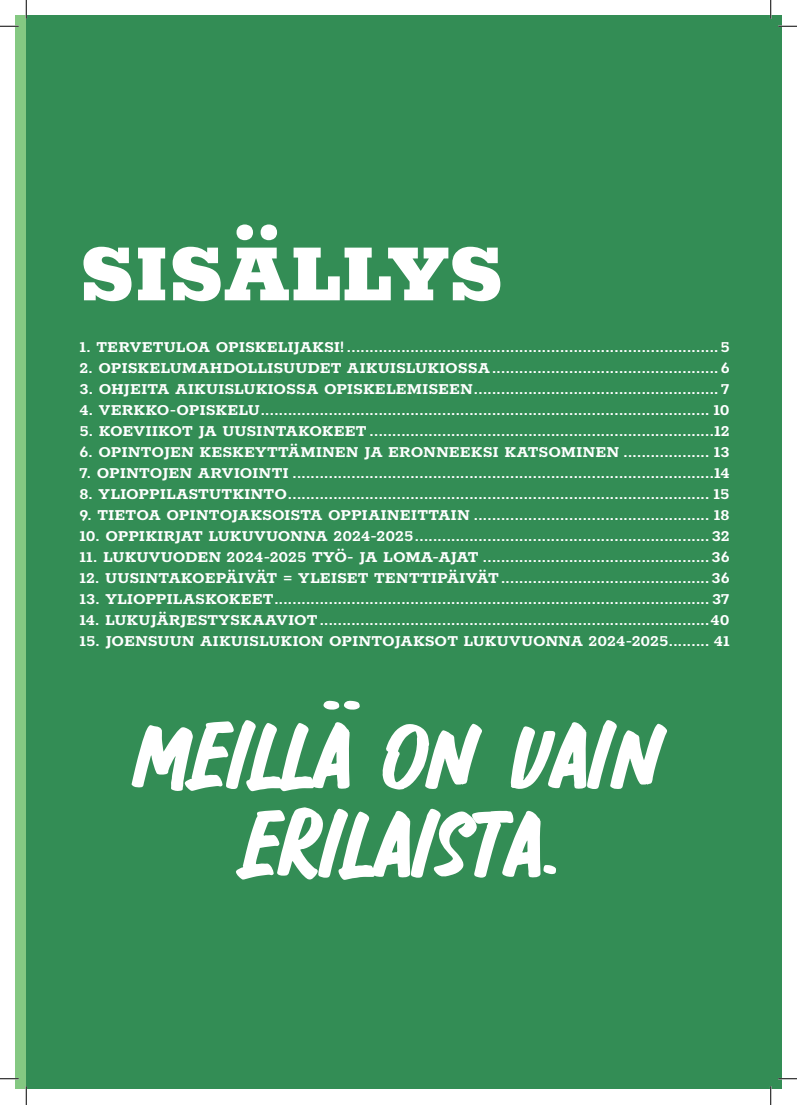
<style>
.page{position:relative;width:797px;height:1105px;background:#fff}
.page>*{position:absolute;margin:0;border:0;box-sizing:border-box;transform-origin:0 0}
.t1{font:96.75px/88.6px "Redhipo";letter-spacing:-.025em;color:#fff;text-align:center}
.t2{font:900 90.38px "Rokkitt";letter-spacing:-.02em;color:#fff}
.t3{font:700 17.5px "Rokkitt";color:#fff}
</style>
<div class="page">
<div style="left:16px;top:16px;width:22px;height:1073px;background:#84c882"></div>
<div style="left:26px;top:16px;width:755px;height:1073px;background:#338d55"></div>
<svg style="left:0;top:25px;width:19px;height:2px"></svg>
<svg style="left:778px;top:25px;width:19px;height:2px"></svg>
<svg style="left:0;top:1078px;width:19px;height:1px"></svg>
<svg style="left:778px;top:1078px;width:19px;height:1px"></svg>
<svg style="left:25px;top:0;width:2px;height:19px"></svg>
<svg style="left:25px;top:1086px;width:2px;height:19px"></svg>
<svg style="left:770px;top:0;width:1px;height:19px"></svg>
<svg style="left:770px;top:1086px;width:1px;height:19px"></svg>
<h2 class="t2" style="left:79px;top:200px;width:426px">SISÄLLYS</h2>
<p class="t3" style="left:79px;top:334px;width:651px">1. TERVETULOA OPISKELIJAKSI! ..................................................................................5</p>
<p class="t3" style="left:79px;top:355px;width:652px">2. OPISKELUMAHDOLLISUUDET AIKUISLUKIOSSA..................................................6</p>
<p class="t3" style="left:79px;top:376px;width:652px">3. OHJEITA AIKUISLUKIOSSA OPISKELEMISEEN...................................................... 7</p>
<p class="t3" style="left:79px;top:397px;width:651px">4. VERKKO-OPISKELU................................................................................................... 10</p>
<p class="t3" style="left:79px;top:418px;width:652px">5. KOEVIIKOT JA UUSINTAKOKEET ............................................................................12</p>
<p class="t3" style="left:79px;top:439px;width:652px">6. OPINTOJEN KESKEYTTÄMINEN JA ERONNEEKSI KATSOMINEN ................... 13</p>
<p class="t3" style="left:79px;top:460px;width:652px">7. OPINTOJEN ARVIOINTI .............................................................................................14</p>
<p class="t3" style="left:79px;top:481px;width:652px">8. YLIOPPILASTUTKINTO............................................................................................. 15</p>
<p class="t3" style="left:79px;top:502px;width:652px">9. TIETOA OPINTOJAKSOISTA OPPIAINEITTAIN .................................................... 18</p>
<p class="t3" style="left:79px;top:523px;width:652px">10. OPPIKIRJAT LUKUVUONNA 2024-2025.................................................................32</p>
<p class="t3" style="left:79px;top:544px;width:652px">11. LUKUVUODEN 2024-2025 TYÖ- JA LOMA-AJAT ..................................................36</p>
<p class="t3" style="left:79px;top:565px;width:652px">12. UUSINTAKOEPÄIVÄT = YLEISET TENTTIPÄIVÄT..............................................36</p>
<p class="t3" style="left:79px;top:586px;width:651px">13. YLIOPPILASKOKEET................................................................................................ 37</p>
<p class="t3" style="left:79px;top:607px;width:651px">14. LUKUJÄRJESTYSKAAVIOT......................................................................................40</p>
<p class="t3" style="left:79px;top:628px;width:652px">15. JOENSUUN AIKUISLUKION OPINTOJAKSOT LUKUVUONNA 2024-2025......... 41</p>
<h1 class="t1" style="left:133px;top:705px;width:531px">MEILLÄ ON VAIN<br>ERILAISTA.</h1>
</div>
